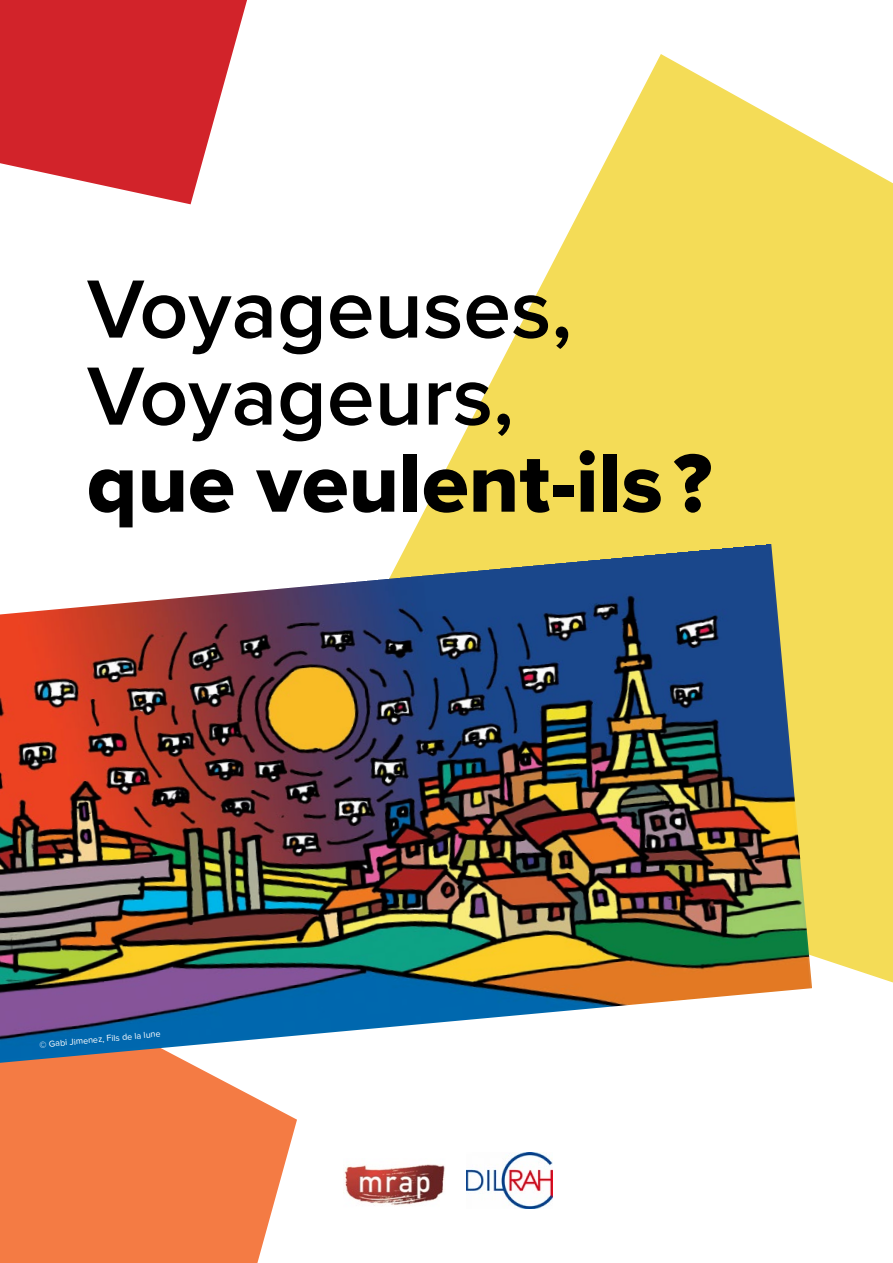
<style>
.page{position:relative;width:893px;height:1263px;background:#fff}
.page>*{position:absolute;margin:0;border:0;box-sizing:border-box;transform-origin:0 0}
.t1{font:600 85.5px/87px "Proxima Nova";color:#000}
.t2{font:85.5px "Proxima Nova Extrabld";color:#000}
.t3{font:9px "Proxima Nova";color:#fff}
</style>
<div class="page">
<svg style="left:0;top:1063px;width:297px;height:200px;fill:#f47b44"></svg>
<svg style="left:407px;top:54px;width:486px;height:928px;fill:#f4dc57"></svg>
<svg style="left:0;top:0;width:247px;height:204px;fill:#d2232a"></svg>
<img style="left:0;top:544px;width:812px;height:519px">
<img style="left:466px;top:1152px;width:87px;height:56px">
<img style="left:343px;top:1164px;width:102px;height:41px">
<h1 class="t1" style="left:87px;top:263px;width:487px">Voyageuses,<br>Voyageurs,</h1>
<h1 class="t2" style="left:87px;top:419px;width:627px">que veulent-ils ?</h1>
<p class="t3" style="left:39px;top:1038px;width:123px;rotate:-5deg">© Gabi Jimenez, Fils de la lune</p>
</div>
